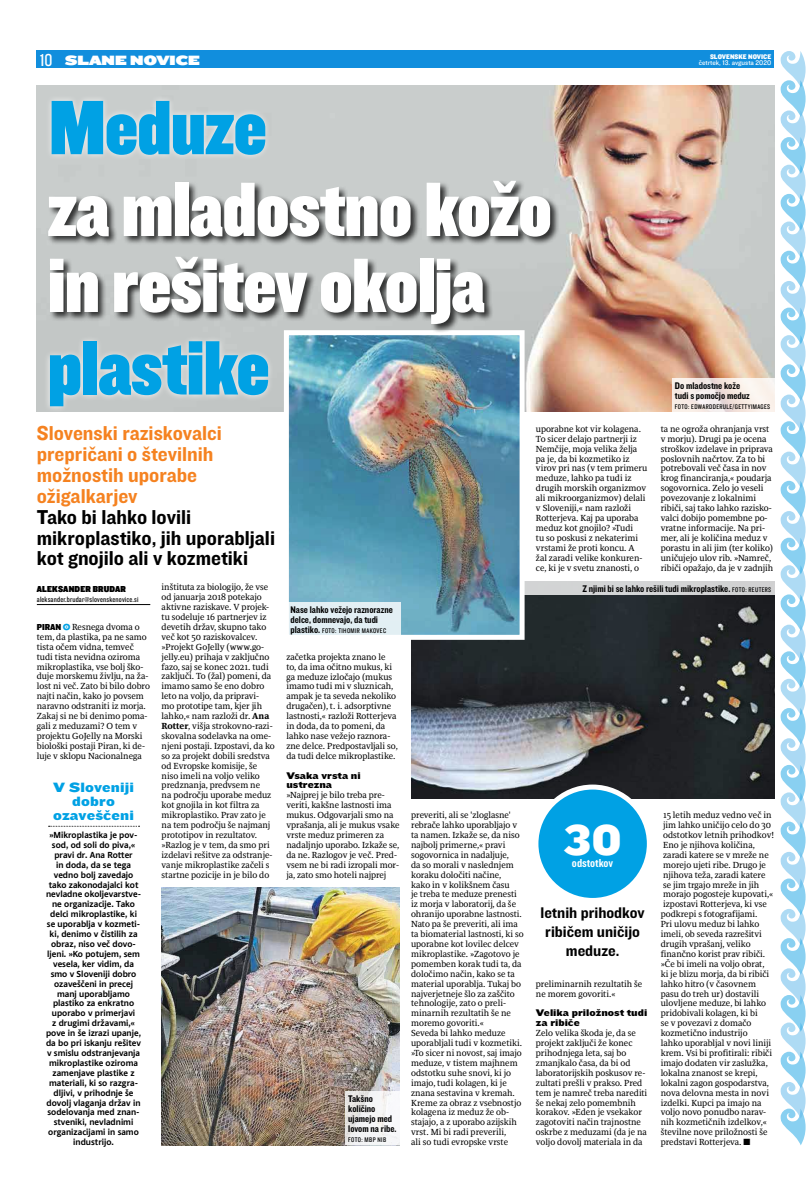
<style>
.page{position:relative;width:811px;height:1182px;background:#fff}
.page>*{position:absolute;margin:0;border:0;box-sizing:border-box;transform-origin:0 0}
.t1{font:80px/76px "Knockout 90 Ultmt Welterwt";color:#fff}
.t2{font:80px "Knockout 90 Ultmt Welterwt";color:#00a1e4}
.t3{font:45px "Knockout 72 Full Cruiserwt";color:#fff}
.t4{font:20.9px/20.9px "Knockout 51 Middleweight";color:#f58220}
.t5{font:20.9px/20.9px "Knockout 51 Middleweight";color:#000}
.t6{font:18px "Knockout 29 Junior Ltweight";color:#fff}
.t7{font:16px/19px "Knockout 51 Middleweight";color:#000;text-align:center}
.t8{font:14px/14px "Knockout 73 Full Heviweight";letter-spacing:.01em;color:#00a1e4;text-align:center}
.t9{font:14px "Knockout 94 Ultmt Sumo";color:#fff}
.t10{font:12px "Knockout 50 Welterweight";color:#fff}
.t11{font:10px/10px "Knockout 50 Welterweight";color:#000}
.t12{font:10px/9.9px "Knockout 73 Full Heviweight";color:#000}
.t13{font:9px/9.9px "Delo Text";color:#000}
.t14{font:700 9px/9.9px "Delo S";color:#000;text-align:center}
.t15{font:9px "Knockout 91 Ultmt Middlewt";letter-spacing:.02em;color:#000}
.t16{font:8px "Knockout 29 Junior Ltweight";letter-spacing:.02em;color:#000}
.t17{font:7px "Knockout 29 Junior Ltweight";letter-spacing:.05em;color:#000}
.t18{font:7px "Knockout 31 Junior Middlewt";color:#fff}
.t19{font:7px "Knockout 71 Full Middlewt";color:#fff}
.s1{font-family:"Knockout 71 Full Middlewt"}
.s2{font-family:"Knockout 91 Ultmt Middlewt";color:#00a1e4}
.s3{font-weight:700}
.s4{font-family:"Knockout 50 Welterweight";font-size:10px}
.s5{font-family:"Knockout 29 Junior Ltweight";font-size:7px}
.s6{font-family:"Delo ZD"}
</style>
<div class="page">
<div style="left:37px;top:51px;width:737px;height:17px;background:#118edd"></div>
<img style="left:37px;top:85px;width:737px;height:327px">
<svg style="left:672px;top:379px;width:102px;height:33px;fill:#f8eee7"></svg>
<hr style="left:37px;top:604px;width:113px;height:1px;background:#000">
<img style="left:411px;top:594px;width:363px;height:204px">
<img style="left:162px;top:888px;width:238px;height:257px">
<div style="left:518px;top:581px;width:256px;height:13px;background:#d2d4d4"></div>
<svg style="left:345px;top:1092px;width:55px;height:53px;fill:#f4f4f5"></svg>
<div style="left:536px;top:787px;width:113px;height:113px;background:#00a1e4;border-radius:50%"></div>
<div style="left:533px;top:785px;width:119px;height:118px;border:5px solid #fff;border-radius:50%"></div>
<div style="left:45px;top:95px;width:226px;height:67px;background:#fff;opacity:.75"></div>
<svg style="left:49px;top:826px;width:91px;height:1px"></svg>
<img style="left:290px;top:336px;width:228px;height:298px">
<div style="left:284px;top:330px;width:240px;height:310px;border:5px solid #fff"></div>
<div style="left:288px;top:603px;width:113px;height:33px;background:#e2eff3"></div>
<div style="left:47px;top:180px;width:513px;height:153px;background:#000;opacity:.75"></div>
<div style="left:44px;top:335px;width:230px;height:78px;background:#fff;opacity:.75"></div>
<svg style="left:780px;top:51px;width:25px;height:1094px"></svg>
<h3 class="t6" style="left:40px;top:48px;width:14px">10</h3>
<p class="t18" style="left:699px;top:58px;width:74px">četrtek, 13. avgusta 2020</p>
<h3 class="t9" style="left:65px;top:50px;width:136px">SLANE NOVICE</h3>
<p class="t19" style="left:710px;top:52px;width:63px">SLOVENSKE NOVICE</p>
<h1 class="t2" style="left:50px;top:73px;width:218px">Meduze</h1>
<h1 class="t1" style="left:48px;top:168px;width:505px">za mladostno kožo in rešitev okolja</h1>
<h1 class="t2" style="left:48px;top:313px;width:222px">plastike</h1>
<h3 class="t4" style="left:37px;top:422px;width:186px">Slovenski raziskovalci prepričani o številnih možnostih uporabe ožigalkarjev</h3>
<h3 class="t5" style="left:37px;top:505px;width:240px">Tako bi lahko lovili mikroplastiko, jih uporabljali kot gnojilo ali v kozmetiki</h3>
<p class="t13" style="left:536px;top:424px;width:113px">uporabne kot vir kolagena.<br>To sicer delajo partnerji iz<br>Nemčije, moja velika želja pa je, da bi kozmetiko iz virov pri nas (v tem primeru meduze, lahko pa tudi iz drugih morskih organizmov ali mikroorganizmov) delali v Sloveniji,« nam razloži<br>Rotterjeva. Kaj pa uporaba meduz kot gnojilo? »Tudi<br>tu so poskusi z nekaterimi vrstami že proti koncu. A žal zaradi velike konkuren&shy;ce, ki je v svetu znanosti, o</p>
<p class="t11" style="left:675px;top:380px;width:76px">Do mladostne kože tudi s pomočjo meduz</p>
<p class="t17" style="left:675px;top:402px;width:97px">FOTO: EDWARDDERULE/GETTYIMAGES</p>
<p class="t13" style="left:660px;top:424px;width:114px">ta ne ogroža ohranjanja vrst v morju). Drugi pa je ocena stroškov izdelave in priprava poslovnih načrtov. Za to bi potrebovali več časa in nov krog financiranja,« poudarja sogovornica. Zelo jo veseli povezovanje z lokalnimi ribiči, saj tako lahko razisko&shy;valci dobijo pomembne po&shy;vratne informacije. Na pri&shy;mer, ali je količina meduz v porastu in ali jim (ter koliko) uničujejo ulov rib. »Namreč, ribiči opažajo, da je v zadnjih</p>
<p class="t15" style="left:37px;top:583px;width:91px">ALEKSANDER BRUDAR</p>
<p class="t16" style="left:37px;top:594px;width:103px">aleksander.brudar@slovenskenovice.si</p>
<p class="t13" style="left:37px;top:622px;width:115px"><span class="s1">PIRAN</span> <span class="s2">•</span> Resnega dvoma o tem, da plastika, pa ne samo tista očem vidna, temveč tudi tista nevidna oziroma mikroplastika, vse bolj ško&shy;duje morskemu življu, na ža&shy;lost ni več. Zato bi bilo dobro najti način, kako jo povsem naravno odstraniti iz morja.<br>Zakaj si ne bi denimo poma&shy;gali z meduzami? O tem v projektu GoJelly na Morski biološki postaji Piran, ki de&shy;luje v sklopu Nacionalnega</p>
<h3 class="t8" style="left:53px;top:780px;width:82px">V Sloveniji dobro ozaveščeni</h3>
<p class="t14" style="left:46px;top:831px;width:97px">»Mikroplastika je pov&shy;sod, od soli do piva,« pravi dr. Ana Rotter<br>in doda, da se tega vedno bolj zavedajo tako zakonodajalci kot nevladne okoljevarstve&shy;ne organizacije. Tako delci mikroplastike, ki se uporablja v kozmeti&shy;ki, denimo v čistilih za obraz, niso več dovo&shy;ljeni. »Ko potujem, sem vesela, ker vidim, da smo v Sloveniji dobro ozaveščeni in precej manj uporabljamo plastiko za enkratno uporabo v primerjavi<br>z drugimi državami,« pove in še izrazi upanje, da bo pri iskanju rešitev v smislu odstranjevanja mikroplastike oziroma zamenjave plastike z materiali, ki so razgra&shy;dljivi, v prihodnje še dovolj vlaganja držav in sodelovanja med znan&shy;stveniki, nevladnimi organizacijami in samo industrijo.</p>
<p class="t13" style="left:162px;top:582px;width:115px">inštituta za biologijo, že vse od januarja 2018 potekajo aktivne raziskave. V projek&shy;tu sodeluje 16 partnerjev iz devetih držav, skupno tako več kot 50 raziskovalcev. »Projekt GoJelly (www.go&shy;jelly.eu) prihaja v zaključno fazo, saj se konec 2021. tudi zaključi. To (žal) pomeni, da imamo samo še eno dobro leto na voljo, da pripravi-<br>mo prototipe tam, kjer jih lahko,« nam razloži dr. <span class="s3">Ana<br>Rotter</span>, višja strokovno-razi&shy;skovalna sodelavka na ome&shy;njeni postaji. Izpostavi, da ko so za projekt dobili sredstva od Evropske komisije, še niso imeli na voljo veliko predznanja, predvsem ne<br>na področju uporabe meduz kot gnojila in kot filtra za mikroplastiko. Prav zato je na tem področju še najmanj prototipov in rezultatov. »Razlog je v tem, da smo pri izdelavi rešitve za odstranje&shy;vanje mikroplastike začeli s startne pozicije in je bilo do</p>
<p class="t11" style="left:290px;top:605px;width:104px">Nase lahko vežejo raznorazne delce, domnevajo, da tudi</p>
<p class="t17" style="left:290px;top:626px;width:97px"><span class="s4">plastiko.</span> FOTO: TIHOMIR MAKOVEC</p>
<p class="t13" style="left:286px;top:652px;width:113px">začetka projekta znano le<br>to, da ima očitno mukus, ki ga meduze izločajo (mukus imamo tudi mi v sluznicah, ampak je ta seveda nekoliko drugačen), t. i. adsorptivne lastnosti,« razloži Rotterjeva in doda, da to pomeni, da lahko nase vežejo raznora&shy;zne delce. Predpostavljali so, da tudi delce mikroplastike.</p>
<p class="t12" style="left:286px;top:770px;width:76px">Vsaka vrsta ni ustrezna</p>
<p class="t13" style="left:286px;top:790px;width:115px">»Najprej je bilo treba pre&shy;veriti, kakšne lastnosti ima mukus. Odgovarjali smo na vprašanja, ali je mukus vsake vrste meduz primeren za nadaljnjo uporabo. Izkaže se, da ne. Razlogov je več. Pred&shy;vsem ne bi radi izropali mor&shy;ja, zato smo hoteli najprej</p>
<p class="t11" style="left:348px;top:1094px;width:50px">Takšno količino ujamejo med lovom na ribe.</p>
<p class="t17" style="left:348px;top:1135px;width:39px">FOTO: MBP NIB</p>
<p class="t13" style="left:411px;top:810px;width:114px">preveriti, ali se 'zloglasne' rebrače lahko uporabljajo v ta namen. Izkaže se, da niso najbolj primerne,« pravi sogovornica in nadaljuje,<br>da so morali v naslednjem koraku določiti načine,<br>kako in v kolikšnem času<br>je treba te meduze prenesti iz morja v laboratorij, da še ohranijo uporabne lastnosti.<br>Nato pa še preveriti, ali ima ta biomaterial lastnosti, ki so uporabne kot lovilec delcev mikroplastike. »Zagotovo je pomemben korak tudi ta, da določimo način, kako se ta material uporablja. Tukaj bo najverjetneje šlo za zaščito tehnologije, zato o preli&shy;minarnih rezultatih še ne moremo govoriti.«<br>Seveda bi lahko meduze uporabljali tudi v kozmetiki. »To sicer ni novost, saj imajo meduze, v tistem majhnem odstotku suhe snovi, ki jo imajo, tudi kolagen, ki je znana sestavina v kremah.<br>Kreme za obraz z vsebnostjo kolagena iz meduz že ob&shy;stajajo, a z uporabo azijskih vrst. Mi bi radi preverili,<br>ali so tudi evropske vrste</p>
<p class="t11" style="left:582px;top:583px;width:190px">Z njimi bi se lahko rešili tudi mikroplastike. <span class="s5">FOTO: REUTERS</span></p>
<h2 class="t3" style="left:563px;top:809px;width:60px">30</h2>
<h3 class="t10" style="left:572px;top:855px;width:43px">odstotkov</h3>
<h3 class="t7" style="left:540px;top:903px;width:106px">letnih prihodkov ribičem uničijo meduze.</h3>
<p class="t13" style="left:536px;top:979px;width:108px">preliminarnih rezultatih še ne morem govoriti.«</p>
<p class="t12" style="left:536px;top:1008px;width:113px">Velika priložnost tudi za ribiče</p>
<p class="t13" style="left:536px;top:1028px;width:113px">Zelo velika škoda je, da se projekt zaključi že konec prihodnjega leta, saj bo zmanjkalo časa, da bi od laboratorijskih poskusov re&shy;zultati prešli v prakso. Pred tem je namreč treba narediti še nekaj zelo pomembnih korakov. »Eden je vsekakor zagotoviti način trajnostne oskrbe z meduzami (da je na voljo dovolj materiala in da</p>
<p class="t13" style="left:660px;top:810px;width:115px">15 letih meduz vedno več in jim lahko uničijo celo do 30 odstotkov letnih prihodkov!<br>Eno je njihova količina, zaradi katere se v mreže ne morejo ujeti ribe. Drugo je njihova teža, zaradi katere<br>se jim trgajo mreže in jih morajo pogosteje kupovati,« izpostavi Rotterjeva, ki vse podkrepi s fotografijami.<br>Pri ulovu meduz bi lahko imeli, ob seveda razrešitvi drugih vprašanj, veliko finančno korist prav ribiči. »Če bi imeli na voljo obrat, ki je blizu morja, da bi ribiči lahko hitro (v časovnem pasu do treh ur) dostavili ulovljene meduze, bi lahko pridobivali kolagen, ki bi<br>se v povezavi z domačo kozmetično industrijo<br>lahko uporabljal v novi liniji krem. Vsi bi profitirali: ribiči imajo dodaten vir zaslužka, lokalna znanost se krepi, lokalni zagon gospodarstva, nova delovna mesta in novi izdelki. Kupci pa imajo na voljo novo ponudbo narav&shy;nih kozmetičnih izdelkov,« številne nove priložnosti še predstavi Rotterjeva. <span class="s6">N</span></p>
</div>
